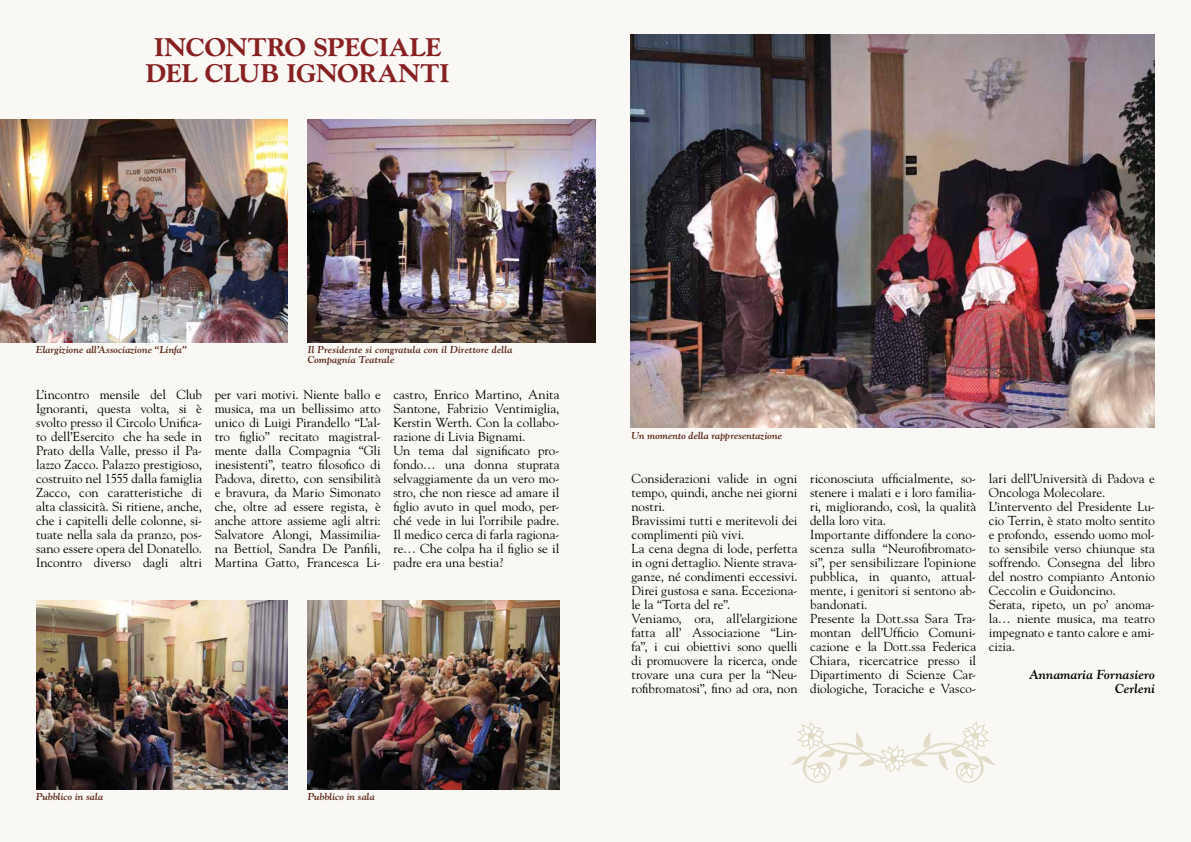
<style>
.page{position:relative;width:1191px;height:842px;background:#f9f8f4}
.page>*{position:absolute;margin:0;border:0;box-sizing:border-box;transform-origin:0 0}
.t1{font:800 26px/26px "Goudy";letter-spacing:-.005em;color:#882022;text-align:center}
.t2{font:13px/14px "Goudy Std";color:#000}
.t3{font:italic 700 13px/14px "Goudy Std";letter-spacing:.01em;color:#000;text-align:right}
.t4{font:italic 700 10px/10px "Goudy Std";letter-spacing:.005em;color:#5b2417}
</style>
<div class="page">
<img style="left:36px;top:601px;width:252px;height:188px">
<img style="left:308px;top:601px;width:251px;height:188px">
<img style="left:0;top:120px;width:288px;height:222px">
<img style="left:308px;top:120px;width:287px;height:222px">
<img style="left:631px;top:35px;width:524px;height:392px">
<svg style="left:790px;top:722px;width:206px;height:61px"></svg>
<h1 class="t1" style="left:146px;top:34px;width:305px">INCONTRO SPECIALE<br>DEL CLUB IGNORANTI</h1>
<p class="t4" style="left:36px;top:345px;width:152px">Elargizione all’Associazione “Linfa”</p>
<p class="t4" style="left:308px;top:345px;width:206px">Il Presidente si congratula con il Direttore della<br>Compagnia Teatrale</p>
<p class="t2" style="left:36px;top:387px;width:168px;text-align:justify">L’incontro mensile del Club Ignoranti, questa volta, si è svolto presso il Circolo Unifica&shy;to dell’Esercito che ha sede in Prato della Valle, presso il Pa&shy;lazzo Zacco. Palazzo prestigioso, costruito nel 1555 dalla famiglia Zacco, con caratteristiche di alta classicità. Si ritiene, anche, che i capitelli delle colonne, si&shy;tuate nella sala da pranzo, pos&shy;sano essere opera del Donatello.<br>Incontro diverso dagli altri</p>
<p class="t2" style="left:215px;top:387px;width:168px;text-align:justify">per vari motivi. Niente ballo e musica, ma un bellissimo atto unico di Luigi Pirandello “L’al&shy;tro figlio” recitato magistral&shy;mente dalla Compagnia “Gli inesistenti”, teatro filosofico di Padova, diretto, con sensibilità e bravura, da Mario Simonato che, oltre ad essere regista, è anche attore assieme agli altri:<br>Salvatore Alongi, Massimilia&shy;na Bettiol, Sandra De Panfili, Martina Gatto, Francesca Li-</p>
<p class="t2" style="left:393px;top:387px;width:168px">castro, Enrico Martino, Anita<br>Santone, Fabrizio Ventimiglia,<br>Kerstin Werth. Con la collabo&shy;razione di Livia Bignami.<br>Un tema dal significato pro&shy;fondo… una donna stuprata selvaggiamente da un vero mo&shy;stro, che non riesce ad amare il figlio avuto in quel modo, per&shy;ché vede in lui l’orribile padre.<br>Il medico cerca di farla ragiona&shy;re… Che colpa ha il figlio se il padre era una bestia?</p>
<p class="t4" style="left:36px;top:791px;width:68px">Pubblico in sala</p>
<p class="t4" style="left:308px;top:791px;width:68px">Pubblico in sala</p>
<p class="t4" style="left:631px;top:431px;width:152px">Un momento della rappresentazione</p>
<p class="t2" style="left:631px;top:471px;width:168px">Considerazioni valide in ogni tempo, quindi, anche nei giorni nostri.<br>Bravissimi tutti e meritevoli dei complimenti più vivi.<br>La cena degna di lode, perfetta in ogni dettaglio. Niente strava&shy;ganze, né condimenti eccessivi.<br>Direi gustosa e sana. Ecceziona&shy;le la “Torta del re”.<br>Veniamo, ora, all’elargizione fatta all’ Associazione “Lin&shy;fa”, i cui obiettivi sono quelli di promuovere la ricerca, onde trovare una cura per la “Neu&shy;rofibromatosi”, fino ad ora, non</p>
<p class="t2" style="left:810px;top:471px;width:168px">riconosciuta ufficialmente, so&shy;stenere i malati e i loro familia&shy;ri, migliorando, così, la qualità della loro vita.<br>Importante diffondere la cono&shy;scenza sulla “Neurofibromato&shy;si”, per sensibilizzare l’opinione pubblica, in quanto, attual&shy;mente, i genitori si sentono ab&shy;bandonati.<br>Presente la Dott.ssa Sara Tra&shy;montan dell’Ufficio Comuni&shy;cazione e la Dott.ssa Federica<br>Chiara, ricercatrice presso il<br>Dipartimento di Scienze Car&shy;diologiche, Toraciche e Vasco-</p>
<p class="t2" style="left:989px;top:471px;width:168px">lari dell’Università di Padova e<br>Oncologa Molecolare.<br>L’intervento del Presidente Lu&shy;cio Terrin, è stato molto sentito e profondo, essendo uomo mol&shy;to sensibile verso chiunque sta soffrendo. Consegna del libro del nostro compianto Antonio<br>Ceccolin e Guidoncino.<br>Serata, ripeto, un po’ anoma&shy;la… niente musica, ma teatro impegnato e tanto calore e ami&shy;cizia.</p>
<p class="t3" style="left:1029px;top:667px;width:127px">Annamaria Fornasiero<br>Cerleni</p>
</div>
